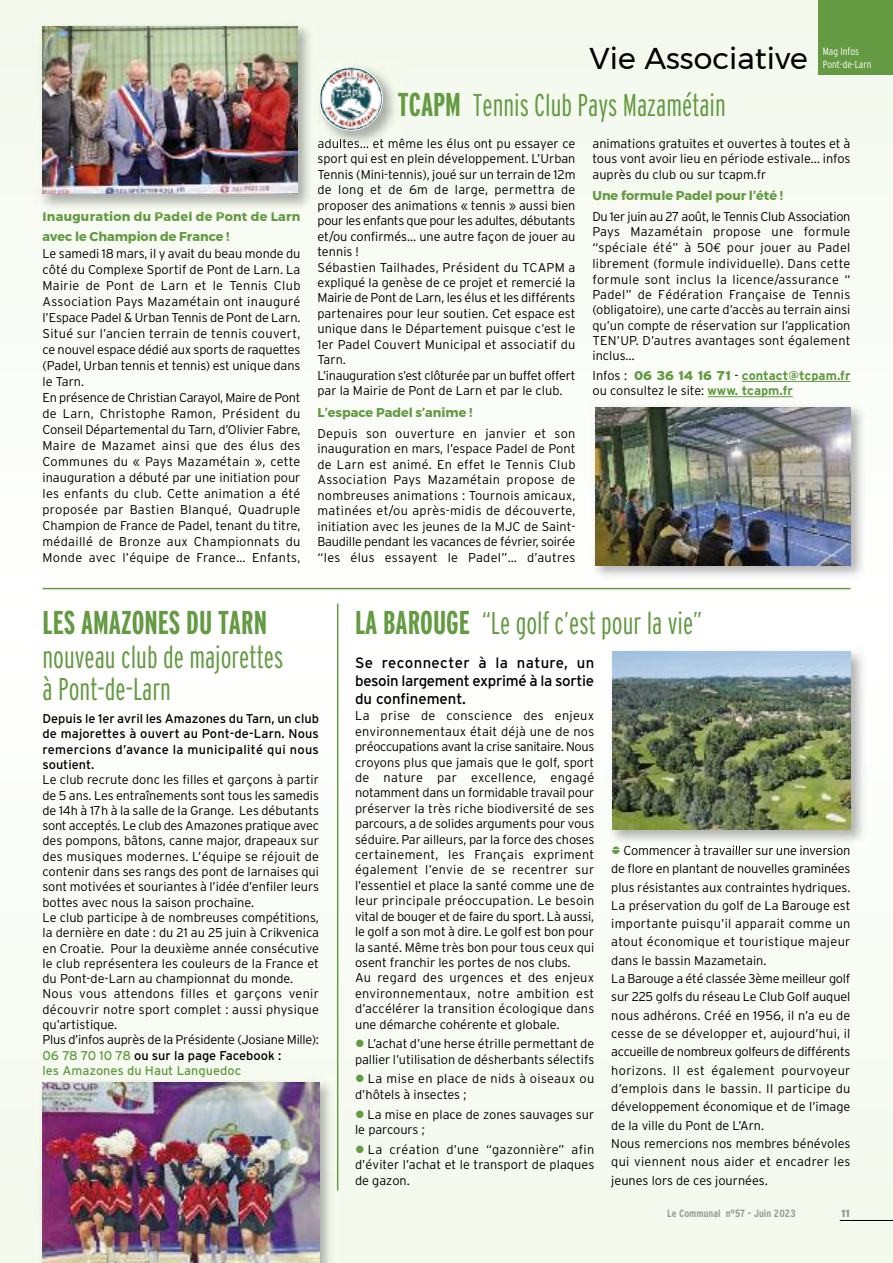
<style>
.page{position:relative;width:893px;height:1263px;background:#f9fcf6}
.page>*{position:absolute;margin:0;border:0;box-sizing:border-box;transform-origin:0 0}
.t1{font:33px "Interstate Bold Compressed";color:#639a42}
.t2{font:31.5px/31.5px "Interstate Light Compressed";color:#639a42}
.t3{font:30px "Montserrat";color:#000}
.t4{font:15px/18.1px "Interstate";letter-spacing:-.02em;color:#000;text-align:justify}
.t5{font:300 12.75px/15.5px "Interstate";color:#000}
.t6{font:12.75px/15.3px "Interstate";letter-spacing:.025em;color:#000;text-align:justify}
.t7{font:700 12.75px/19.4px "Montserrat";color:#639a42}
.t8{font:700 12.75px/15.3px "Interstate";letter-spacing:.005em;color:#639a42}
.t9{font:300 12.75px/15.5px "Interstate";letter-spacing:.02em;color:#000}
.t10{font:700 condensed 10.5px "Interstate";color:#999}
.t11{font:300 condensed 10.5px "Interstate";color:#fff}
.t12{font:900 10.5px "Interstate";color:#999}
.s1{font-family:"Interstate Bold Compressed";font-size:33px}
.s2{font-family:"Euro Mono";font-weight:400}
.s3{font-weight:300;color:#000}
.s4{font-weight:900}
.s5{color:#639a42}
.s6{font-weight:400;color:#639a42}
.s7{font-weight:400}
</style>
<div class="page">
<hr style="left:742px;top:381px;width:108px;height:1px;background:#639a42">
<hr style="left:707px;top:396px;width:86px;height:1px;background:#639a42">
<hr style="left:840px;top:1220px;width:53px;height:1px;background:#000">
<div style="left:819px;top:0;width:74px;height:74px;background:#639a42"></div>
<img style="left:35px;top:20px;width:278px;height:193px">
<img style="left:43px;top:211px;width:78px;height:2px">
<img style="left:43px;top:26px;width:255px;height:168px">
<img style="left:36px;top:1076px;width:303px;height:187px">
<img style="left:43px;top:1082px;width:276px;height:181px">
<img style="left:318px;top:60px;width:83px;height:89px">
<img style="left:318px;top:138px;width:83px;height:10px">
<img style="left:320px;top:67px;width:62px;height:63px;border-radius:50%">
<div style="left:319px;top:67px;width:64px;height:64px;border:2px solid #fff;border-radius:50%"></div>
<hr style="left:43px;top:588px;width:807px;height:1px;background:#639a42">
<hr style="left:337px;top:604px;width:1px;height:586px;background:#639a42">
<img style="left:612px;top:651px;width:250px;height:198px">
<svg style="left:612px;top:846px;width:8px;height:3px"></svg>
<img style="left:624px;top:845px;width:101px;height:4px">
<img style="left:612px;top:652px;width:238px;height:178px">
<img style="left:595px;top:407px;width:267px;height:169px">
<img style="left:595px;top:407px;width:255px;height:158px">
<p class="t7" style="left:43px;top:207px;width:259px">Inauguration du Padel de Pont de Larn avec le Champion de France !</p>
<p class="t5" style="left:43px;top:245px;width:259px;line-height:16px">Le samedi 18 mars, il y avait du beau monde du côté du Complexe Sportif de Pont de Larn. La Mairie de Pont de Larn et le Tennis Club Association Pays Mazamétain ont inauguré l’Espace Padel &amp; Urban Tennis de Pont de Larn.<br>Situé sur l’ancien terrain de tennis couvert, ce nouvel espace dédié aux sports de raquettes (Padel, Urban tennis et tennis) est unique dans le Tarn.<br>En présence de Christian Carayol, Maire de Pont de Larn, Christophe Ramon, Président du Conseil Départemental du Tarn, d’Olivier Fabre, Maire de Mazamet ainsi que des élus des Communes du « Pays Mazamétain », cette inauguration a débuté par une initiation pour les enfants du club. Cette animation a été proposée par Bastien Blanqué, Quadruple Champion de France de Padel, tenant du titre, médaillé de Bronze aux Championnats du Monde avec l’équipe de France… Enfants,</p>
<h3 class="t3" style="left:590px;top:40px;width:220px">Vie Associative</h3>
<h2 class="t2" style="left:398px;top:92px;width:329px"><span class="s1">TCAPM</span> Tennis Club Pays Mazamétain</h2>
<p class="t11" style="left:823px;top:47px;width:38px">Mag Infos</p>
<p class="t11" style="left:823px;top:61px;width:50px">Pont-de-Larn</p>
<p class="t5" style="left:317px;top:136px;width:259px">adultes… et même les élus ont pu essayer ce sport qui est en plein développement. L’Urban Tennis (Mini-tennis), joué sur un terrain de 12m de long et de 6m de large, permettra de proposer des animations « tennis » aussi bien pour les enfants que pour les adultes, débutants et/ou confirmés… une autre façon de jouer au tennis !<br>Sébastien Tailhades, Président du TCAPM a expliqué la genèse de ce projet et remercié la Mairie de Pont de Larn, les élus et les différents partenaires pour leur soutien. Cet espace est unique dans le Département puisque c’est le 1er Padel Couvert Municipal et associatif du Tarn.<br>L’inauguration s’est clôturée par un buffet offert par la Mairie de Pont de Larn et par le club.</p>
<p class="t7" style="left:317px;top:403px;width:156px">L’espace Padel s’anime !</p>
<p class="t5" style="left:317px;top:426px;width:259px;text-align:justify">Depuis son ouverture en janvier et son inauguration en mars, l’espace Padel de Pont de Larn est animé. En effet le Tennis Club Association Pays Mazamétain propose de nombreuses animations : Tournois amicaux, matinées et/ou après-midis de découverte, initiation avec les jeunes de la MJC de Saint-Baudille pendant les vacances de février, soirée “les élus essayent le Padel”… d’autres</p>
<p class="t5" style="left:592px;top:136px;width:259px;text-align:justify">animations gratuites et ouvertes à toutes et à tous vont avoir lieu en période estivale… infos auprès du club ou sur tcapm.fr</p>
<p class="t7" style="left:592px;top:186px;width:192px">Une formule Padel pour l’été !</p>
<p class="t5" style="left:592px;top:209px;width:259px;text-align:justify">Du 1er juin au 27 août, le Tennis Club Association Pays Mazamétain propose une formule “spéciale été” à 50<span class="s2">€</span> pour jouer au Padel</p>
<p class="t5" style="left:592px;top:256px;width:259px;text-align:justify">librement (formule individuelle). Dans cette formule sont inclus la licence/assurance “ Padel” de Fédération Française de Tennis (obligatoire), une carte d’accès au terrain ainsi qu’un compte de réservation sur l’application TEN’UP. D’autres avantages sont également inclus…</p>
<p class="t8" style="left:592px;top:368px;width:259px"><span class="s3">Infos :</span> <span class="s4">06 36 14 16 71</span> <span class="s3">-</span> contact@tcpam.fr <span class="s3">ou consultez le site:</span> www. tcapm.fr</p>
<h1 class="t1" style="left:43px;top:611px;width:226px">LES AMAZONES DU TARN</h1>
<h2 class="t2" style="left:43px;top:644px;width:242px">nouveau club de majorettes à Pont-de-Larn</h2>
<p class="t4" style="left:355px;top:653px;width:241px">Se reconnecter à la nature, un besoin largement exprimé à la sortie du confinement.</p>
<p class="t5" style="left:355px;top:708px;width:241px">La prise de conscience des enjeux environnementaux était déjà une de nos préoccupations avant la crise sanitaire. Nous croyons plus que jamais que le golf, sport de nature par excellence, engagé notamment dans un formidable travail pour préserver la très riche biodiversité de ses parcours, a de solides arguments pour vous séduire. Par ailleurs, par la force des choses certainement, les Français expriment également l’envie de se recentrer sur l’essentiel et place la santé comme une de leur principale préoccupation. Le besoin vital de bouger et de faire du sport. Là aussi, le golf a son mot à dire. Le golf est bon pour la santé. Même très bon pour tous ceux qui osent franchir les portes de nos clubs.<br>Au regard des urgences et des enjeux environnementaux, notre ambition est d’accélérer la transition écologique dans une démarche cohérente et globale.</p>
<p class="t5" style="left:355px;top:1036px;width:241px"><span class="s5">●</span> L’achat d’une herse étrille permettant de pallier l’utilisation de désherbants sélectifs</p>
<p class="t9" style="left:355px;top:1071px;width:241px"><span class="s5">●</span> La mise en place de nids à oiseaux ou d’hôtels à insectes ;</p>
<p class="t5" style="left:355px;top:1106px;width:241px"><span class="s5">●</span> La mise en place de zones sauvages sur le parcours ;</p>
<p class="t5" style="left:355px;top:1141px;width:241px;text-align:justify"><span class="s5">●</span> La création d’une “gazonnière” afin d’éviter l’achat et le transport de plaques de gazon.</p>
<h2 class="t2" style="left:355px;top:610px;width:349px"><span class="s1">LA BAROUGE</span> “Le golf c’est pour la vie”</h2>
<p class="t6" style="left:43px;top:711px;width:278px">Depuis le 1er avril les Amazones du Tarn, un club de majorettes à ouvert au Pont-de-Larn. Nous remercions d’avance la municipalité qui nous soutient.</p>
<p class="t5" style="left:43px;top:772px;width:278px">Le club recrute donc les filles et garçons à partir de 5 ans. Les entraînements sont tous les samedis de 14h à 17h à la salle de la Grange. Les débutants sont acceptés. Le club des Amazones pratique avec des pompons, bâtons, canne major, drapeaux sur des musiques modernes. L’équipe se réjouit de contenir dans ses rangs des pont de larnaises qui sont motivées et souriantes à l’idée d’enfiler leurs bottes avec nous la saison prochaine.<br>Le club participe à de nombreuses compétitions, la dernière en date : du 21 au 25 juin à Crikvenica en Croatie. Pour la deuxième année consécutive le club représentera les couleurs de la France et du Pont-de-Larn au championnat du monde.<br>Nous vous attendons filles et garçons venir découvrir notre sport complet : aussi physique qu’artistique.<br>Plus d’infos auprès de la Présidente (Josiane Mille):<br><span class="s6">06 78 70 10 78</span> <span class="s7">ou sur la page Facebook :<br></span><span class="s6">les Amazones du Haut Languedoc</span></p>
<p class="t5" style="left:611px;top:841px;width:241px;line-height:18.3px"><span class="s5">●</span> Commencer à travailler sur une inversion de flore en plantant de nouvelles graminées plus résistantes aux contraintes hydriques.<br>La préservation du golf de La Barouge est importante puisqu’il apparait comme un atout économique et touristique majeur dans le bassin Mazametain.<br>La Barouge a été classée 3ème meilleur golf sur 225 golfs du réseau Le Club Golf auquel nous adhérons. Créé en 1956, il n’a eu de cesse de se développer et, aujourd’hui, il accueille de nombreux golfeurs de différents horizons. Il est également pourvoyeur d’emplois dans le bassin. Il participe du développement économique et de l’image de la ville du Pont de L’Arn.<br>Nous remercions nos membres bénévoles qui viennent nous aider et encadrer les jeunes lors de ces journées.</p>
<p class="t10" style="left:667px;top:1209px;width:130px">Le Communal n°57 - Juin 2023</p>
<p class="t12" style="left:841px;top:1207px;width:10px">11</p>
</div>
